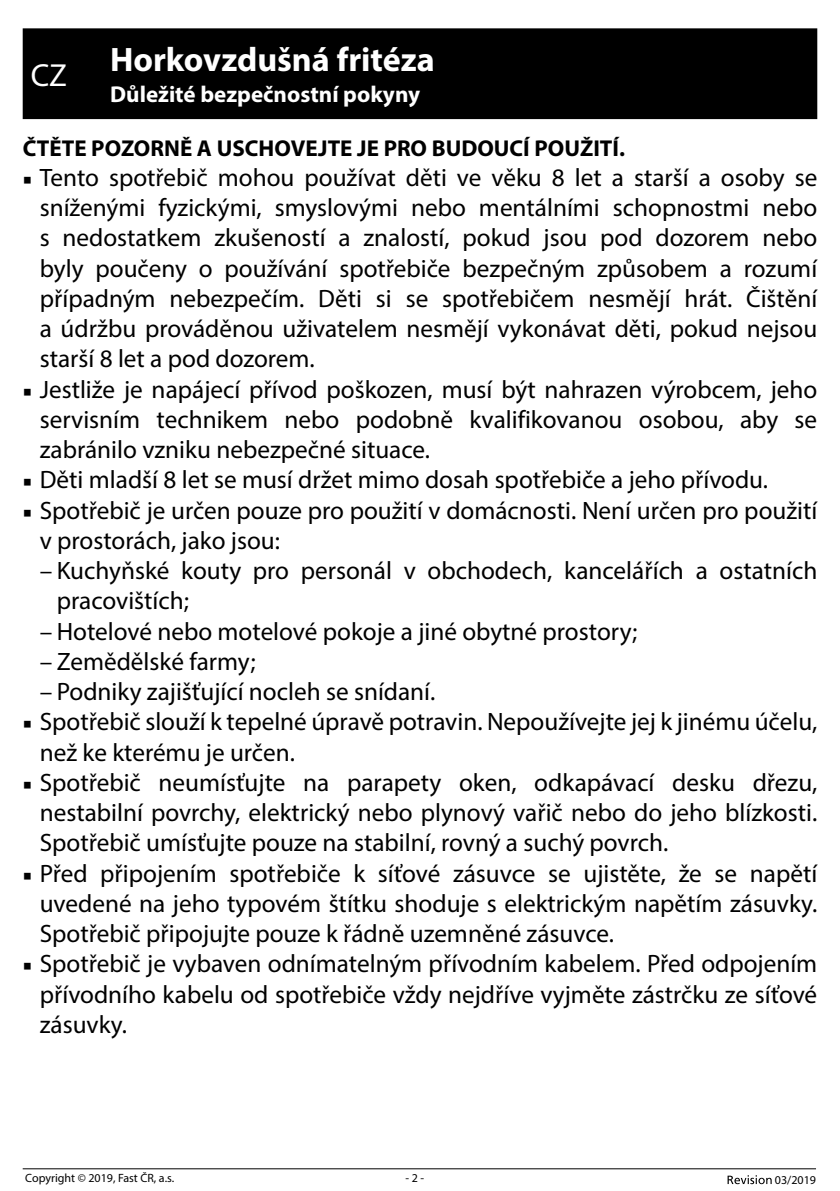
<style>
.page{position:relative;width:840px;height:1191px;background:#fff}
.page>*{position:absolute;margin:0;border:0;box-sizing:border-box;transform-origin:0 0}
.t1{font:700 34px "Myriad Pro";color:#fff}
.t2{font:32px "Myriad Pro";color:#fff}
.t3{font:25.2px/30.2px "Myriad Pro";color:#000;text-align:justify}
.t4{font:700 23px "Myriad Pro";color:#000}
.t5{font:700 23px "Myriad Pro";color:#fff}
.t6{font:12px "Myriad Pro";color:#000}
.s1{font-family:"Minion Pro";font-size:23px}
</style>
<div class="page">
<svg style="left:727px;top:1175px;width:44px;height:9px"></svg>
<hr style="left:23px;top:1168px;width:792px;height:1px;background:#000">
<div style="left:23px;top:28px;width:793px;height:91px;background:#000"></div>
<h1 class="t1" style="left:110px;top:42px;width:326px">Horkovzdušná fritéza</h1>
<p class="t5" style="left:110px;top:83px;width:311px">Důležité bezpečnostní pokyny</p>
<p class="t4" style="left:23px;top:136px;width:603px">ČTĚTE POZORNĚ A USCHOVEJTE JE PRO BUDOUCÍ POUŽITÍ.</p>
<p class="t3" style="left:40px;top:163px;width:778px;text-indent:-17px"><span class="s1">■</span> Tento spotřebič mohou používat děti ve věku 8 let a starší a osoby se sníženými fyzickými, smyslovými nebo mentálními schopnostmi nebo s nedostatkem zkušeností a znalostí, pokud jsou pod dozorem nebo byly poučeny o používání spotřebiče bezpečným způsobem a rozumí případným nebezpečím. Děti si se spotřebičem nesmějí hrát. Čištění a údržbu prováděnou uživatelem nesmějí vykonávat děti, pokud nejsou starší 8 let a pod dozorem.</p>
<p class="t3" style="left:40px;top:375px;width:778px;text-indent:-17px"><span class="s1">■</span> Jestliže je napájecí přívod poškozen, musí být nahrazen výrobcem, jeho servisním technikem nebo podobně kvalifikovanou osobou, aby se zabránilo vzniku nebezpečné situace.</p>
<p class="t3" style="left:23px;top:465px;width:746px"><span class="s1">■</span> Děti mladší 8 let se musí držet mimo dosah spotřebiče a jeho přívodu.</p>
<p class="t3" style="left:40px;top:496px;width:778px;text-indent:-17px"><span class="s1">■</span> Spotřebič je určen pouze pro použití v domácnosti. Není určen pro použití v prostorách, jako jsou:</p>
<p class="t3" style="left:57px;top:556px;width:761px;text-indent:-17px">– Kuchyňské kouty pro personál v obchodech, kancelářích a ostatních pracovištích;</p>
<p class="t3" style="left:40px;top:617px;width:599px">– Hotelové nebo motelové pokoje a jiné obytné prostory;</p>
<p class="t3" style="left:40px;top:647px;width:217px">– Zemědělské farmy;</p>
<p class="t3" style="left:40px;top:677px;width:397px">– Podniky zajišťující nocleh se snídaní.</p>
<p class="t3" style="left:40px;top:707px;width:778px;text-indent:-17px"><span class="s1">■</span> Spotřebič slouží k tepelné úpravě potravin. Nepoužívejte jej k jinému účelu, než ke kterému je určen.</p>
<p class="t3" style="left:40px;top:768px;width:778px;text-indent:-17px"><span class="s1">■</span> Spotřebič neumísťujte na parapety oken, odkapávací desku dřezu, nestabilní povrchy, elektrický nebo plynový vařič nebo do jeho blízkosti.<br>Spotřebič umísťujte pouze na stabilní, rovný a suchý povrch.</p>
<p class="t3" style="left:40px;top:858px;width:778px;text-indent:-17px"><span class="s1">■</span> Před připojením spotřebiče k síťové zásuvce se ujistěte, že se napětí uvedené na jeho typovém štítku shoduje s elektrickým napětím zásuvky.<br>Spotřebič připojujte pouze k řádně uzemněné zásuvce.</p>
<p class="t3" style="left:40px;top:949px;width:778px;text-indent:-17px"><span class="s1">■</span> Spotřebič je vybaven odnímatelným přívodním kabelem. Před odpojením přívodního kabelu od spotřebiče vždy nejdříve vyjměte zástrčku ze síťové zásuvky.</p>
<p class="t2" style="left:31px;top:59px;width:38px">CZ</p>
<p class="t6" style="left:25px;top:1171px;width:150px">Copyright © 2019, Fast ČR, a.s.</p>
<p class="t6" style="left:405px;top:1171px;width:20px">- 2 -</p>
<p class="t6" style="left:774px;top:1174px;width:43px">03/2019</p>
</div>
